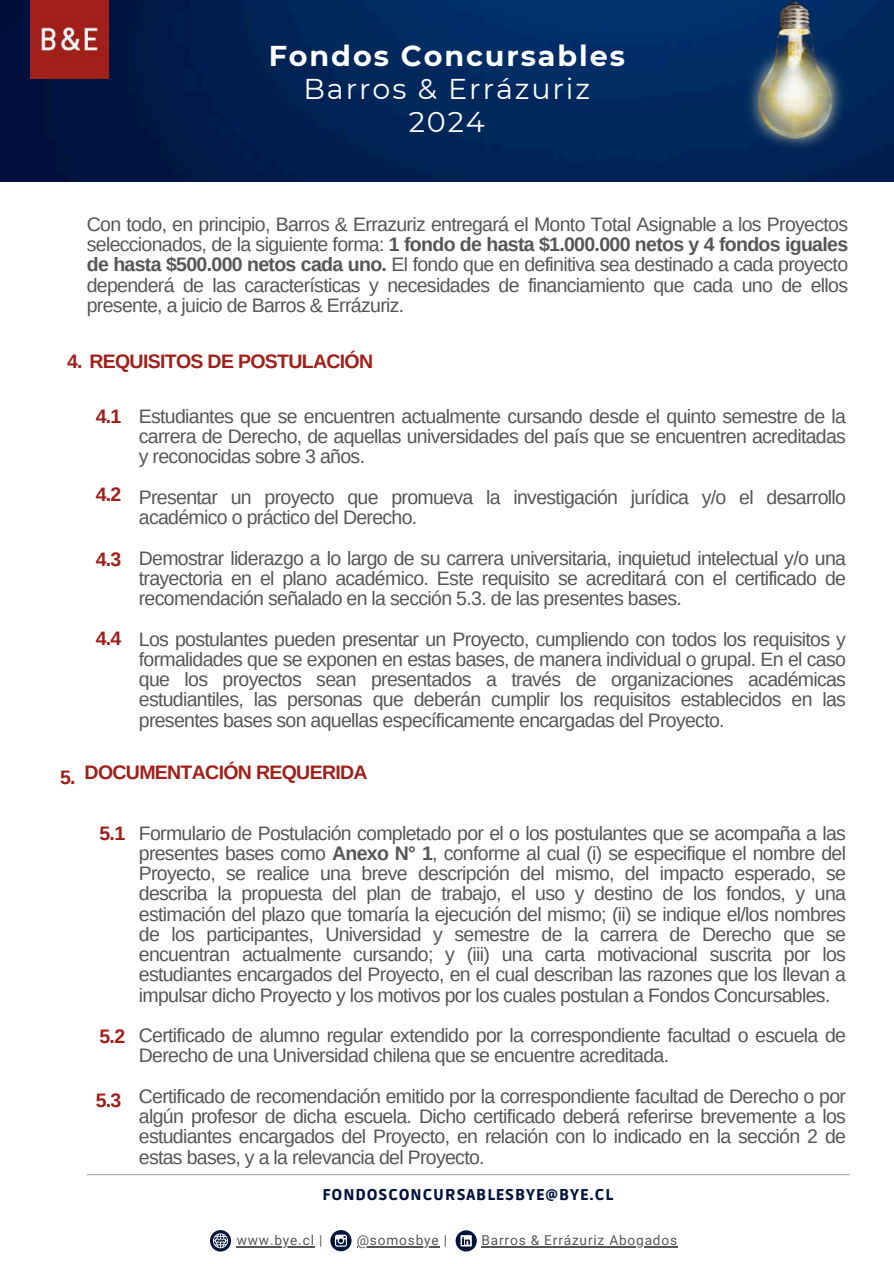
<style>
.page{position:relative;width:894px;height:1264px;background:#fff}
.page>*{position:absolute;margin:0;border:0;box-sizing:border-box;transform-origin:0 0}
.t1{font:28.65px/32.7px "Montserrat";letter-spacing:.065em;color:#fff;text-align:center}
.t2{font:700 28.65px "Montserrat";letter-spacing:.065em;color:#fff}
.t3{font:19.5px/20.2px "Arimo";letter-spacing:-.035em;color:#565655;text-align:justify}
.t4{font:700 19.5px "Arimo";letter-spacing:-.035em;color:#a01f19}
.t5{font:900 15.45px "Ruda";letter-spacing:.06em;color:#00133d}
.t6{font:13.65px "Roboto";letter-spacing:.06em;color:#565655}
.s1{font-weight:700}
</style>
<div class="page">
<img style="left:0;top:0;width:893px;height:181px">
<img style="left:740px;top:0;width:109px;height:155px">
<img style="left:30px;top:0;width:79px;height:79px">
<hr style="left:87px;top:1174px;width:762px;height:1px;background:#a6a6a6">
<hr style="left:237px;top:1246px;width:78px;height:1px;background:#565655">
<hr style="left:357px;top:1246px;width:82px;height:1px;background:#565655">
<hr style="left:481px;top:1246px;width:196px;height:1px;background:#565655">
<svg style="left:330px;top:1230px;width:21px;height:21px"></svg>
<svg style="left:455px;top:1230px;width:21px;height:21px"></svg>
<svg style="left:210px;top:1230px;width:21px;height:21px"></svg>
<h1 class="t2" style="left:269px;top:39px;width:357px">Fondos Concursables</h1>
<h1 class="t1" style="left:303px;top:72px;width:288px">Barros &amp; Errázuriz<br>2024</h1>
<p class="t3" style="left:87px;top:214px;width:762px">Con todo, en principio, Barros &amp; Errazuriz entregará el Monto Total Asignable a los Proyectos seleccionados, de la siguiente forma: <span class="s1">1 fondo de hasta $1.000.000 netos y 4 fondos iguales de hasta $500.000 netos cada uno.</span> El fondo que en definitiva sea destinado a cada proyecto dependerá de las características y necesidades de financiamiento que cada uno de ellos presente, a juicio de Barros &amp; Errázuriz.</p>
<p class="t4" style="left:67px;top:350px;width:307px">4. REQUISITOS DE POSTULACIÓN</p>
<p class="t4" style="left:96px;top:405px;width:27px">4.1</p>
<p class="t3" style="left:139px;top:406px;width:708px">Estudiantes que se encuentren actualmente cursando desde el quinto semestre de la carrera de Derecho, de aquellas universidades del país que se encuentren acreditadas y reconocidas sobre 3 años.</p>
<p class="t3" style="left:139px;top:487px;width:708px">Presentar un proyecto que promueva la investigación jurídica y/o el desarrollo académico o práctico del Derecho.</p>
<p class="t3" style="left:139px;top:547px;width:708px">Demostrar liderazgo a lo largo de su carrera universitaria, inquietud intelectual y/o una trayectoria en el plano académico. Este requisito se acreditará con el certificado de recomendación señalado en la sección 5.3. de las presentes bases.</p>
<p class="t3" style="left:139px;top:628px;width:708px">Los postulantes pueden presentar un Proyecto, cumpliendo con todos los requisitos y formalidades que se exponen en estas bases, de manera individual o grupal. En el caso que los proyectos sean presentados a través de organizaciones académicas estudiantiles, las personas que deberán cumplir los requisitos establecidos en las presentes bases son aquellas específicamente encargadas del Proyecto.</p>
<p class="t4" style="left:96px;top:483px;width:27px">4.2</p>
<p class="t4" style="left:96px;top:548px;width:27px">4.3</p>
<p class="t4" style="left:96px;top:627px;width:27px">4.4</p>
<p class="t4" style="left:60px;top:761px;width:309px">5. DOCUMENTACIÓN REQUERIDA</p>
<p class="t4" style="left:99px;top:822px;width:27px">5.1</p>
<p class="t4" style="left:99px;top:1025px;width:27px">5.2</p>
<p class="t4" style="left:96px;top:1089px;width:27px">5.3</p>
<p class="t3" style="left:139px;top:822px;width:708px">Formulario de Postulación completado por el o los postulantes que se acompaña a las presentes bases como <span class="s1">Anexo N° 1</span>, conforme al cual (i) se especifique el nombre del Proyecto, se realice una breve descripción del mismo, del impacto esperado, se describa la propuesta del plan de trabajo, el uso y destino de los fondos, y una estimación del plazo que tomaría la ejecución del mismo; (ii) se indique el/los nombres de los participantes, Universidad y semestre de la carrera de Derecho que se encuentran actualmente cursando; y (iii) una carta motivacional suscrita por los estudiantes encargados del Proyecto, en el cual describan las razones que los llevan a impulsar dicho Proyecto y los motivos por los cuales postulan a Fondos Concursables.</p>
<p class="t3" style="left:139px;top:1025px;width:708px">Certificado de alumno regular extendido por la correspondiente facultad o escuela de<br>Derecho de una Universidad chilena que se encuentre acreditada.</p>
<p class="t3" style="left:139px;top:1086px;width:708px">Certificado de recomendación emitido por la correspondiente facultad de Derecho o por algún profesor de dicha escuela. Dicho certificado deberá referirse brevemente a los estudiantes encargados del Proyecto, en relación con lo indicado en la sección 2 de estas bases, y a la relevancia del Proyecto.</p>
<p class="t5" style="left:322px;top:1185px;width:292px">FONDOSCONCURSABLESBYE@BYE.CL</p>
<p class="t6" style="left:237px;top:1232px;width:87px">www.bye.cl |</p>
<p class="t6" style="left:357px;top:1232px;width:92px">@somosbye |</p>
<p class="t6" style="left:481px;top:1232px;width:197px">Barros &amp; Errázuriz Abogados</p>
</div>
